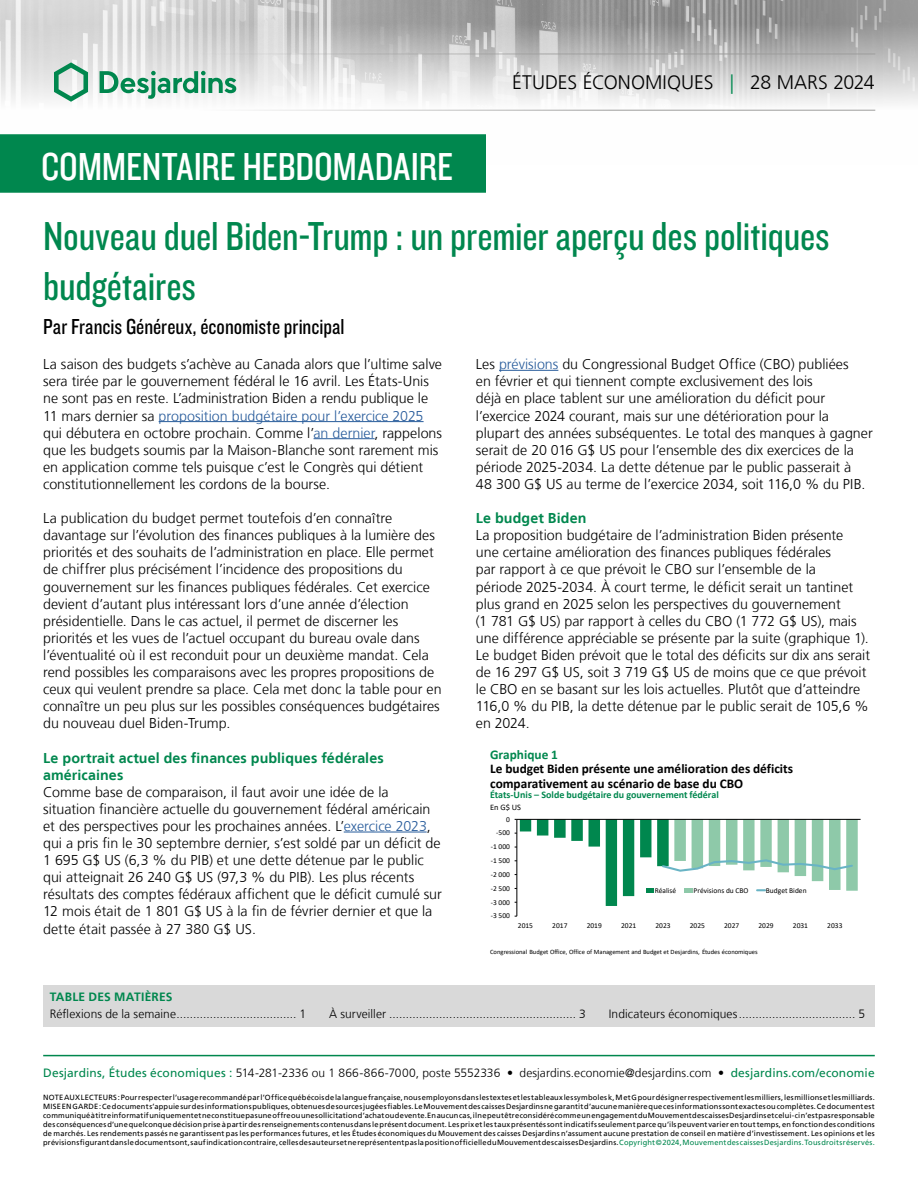
<style>
.page{position:relative;width:918px;height:1188px;background:#fff}
.page>*{position:absolute;margin:0;border:0;box-sizing:border-box;transform-origin:0 0}
.t1{font:42px/50.4px "Knockout 29 Junior Ltweight";letter-spacing:-.005em;color:#00874e}
.t2{font:40.5px "Knockout 29 Junior Ltweight";color:#fff}
.t3{font:22.5px "Knockout 29 Junior Ltweight";color:#000}
.t4{font:300 19.5px "Frutiger LT";color:#000}
.t5{font:300 14.25px/17.1px "Frutiger LT";color:#000}
.t6{font:700 14.25px/17.1px "Frutiger LT";letter-spacing:.01em;color:#00874e}
.t7{font:700 13.35px/14.4px "Calibri";color:#000}
.t8{font:700 13.35px "Calibri";color:#00874e}
.t9{font:300 12px "Frutiger LT";letter-spacing:.005em;color:#000}
.t10{font:700 12px "Frutiger LT";letter-spacing:.02em;color:#00874e}
.t11{font:700 10.05px "Calibri";color:#00874e}
.t12{font:8.4px "Calibri";color:#000}
.t13{font:7.5px/9px "Frutiger LT";letter-spacing:.025em;color:#000;text-align:justify}
.t14{font:7.5px "Calibri";letter-spacing:-.005em;color:#000}
.t15{font:6.6px "Calibri";color:#000}
.s1{color:#00874e}
.s2{color:#275b9b}
.s3{font-weight:400;color:#00874e}
</style>
<div class="page">
<img style="left:0;top:0;width:918px;height:111px">
<hr style="left:43px;top:54px;width:832px;height:1px;background:#9d9d9c">
<hr style="left:43px;top:110px;width:832px;height:1px;background:#9d9d9c">
<svg style="left:54px;top:62px;width:34px;height:40px"></svg>
<svg style="left:100px;top:71px;width:136px;height:28px"></svg>
<div style="left:0;top:135px;width:485px;height:57px;background:#00874e"></div>
<div style="left:0;top:134px;width:486px;height:59px;border:2px solid #00874e"></div>
<hr style="left:43px;top:1055px;width:832px;height:1px;background:#00874e">
<div style="left:43px;top:986px;width:832px;height:41px;background:#d9d9d9"></div>
<hr style="left:159px;top:421px;width:265px;height:1px;background:#275b9b">
<hr style="left:314px;top:438px;width:61px;height:1px;background:#275b9b">
<hr style="left:344px;top:832px;width:83px;height:1px;background:#275b9b">
<hr style="left:499px;top:370px;width:59px;height:1px;background:#275b9b">
<hr style="left:517px;top:819px;width:1px;height:97px;background:#000">
<hr style="left:517px;top:819px;width:344px;height:1px;background:#000">
<svg style="left:515px;top:819px;width:343px;height:87px"></svg>
<h2 class="t2" style="left:41px;top:140px;width:413px">COMMENTAIRE HEBDOMADAIRE</h2>
<h3 class="t4" style="left:512px;top:72px;width:364px">ÉTUDES ÉCONOMIQUES <span class="s1">|</span> 28 MARS 2024</h3>
<h1 class="t1" style="left:43px;top:209px;width:788px">Nouveau duel Biden-Trump : un premier aperçu des politiques budgétaires</h1>
<h3 class="t3" style="left:43px;top:312px;width:303px">Par Francis Généreux, économiste principal</h3>
<p class="t5" style="left:43px;top:356px;width:400px">La saison des budgets s’achève au Canada alors que l’ultime salve sera tirée par le gouvernement fédéral le 16 avril. Les États-Unis ne sont pas en reste. L’administration Biden a rendu publique le 11 mars dernier sa <span class="s2">proposition budgétaire pour l’exercice 2025 </span>qui débutera en octobre prochain. Comme l’<span class="s2">an dernier</span>, rappelons que les budgets soumis par la Maison-Blanche sont rarement mis en application comme tels puisque c’est le Congrès qui détient constitutionnellement les cordons de la bourse.</p>
<p class="t5" style="left:43px;top:510px;width:400px">La publication du budget permet toutefois d’en connaître davantage sur l’évolution des finances publiques à la lumière des priorités et des souhaits de l’administration en place. Elle permet de chiffrer plus précisément l’incidence des propositions du gouvernement sur les finances publiques fédérales. Cet exercice devient d’autant plus intéressant lors d’une année d’élection présidentielle. Dans le cas actuel, il permet de discerner les priorités et les vues de l’actuel occupant du bureau ovale dans l’éventualité où il est reconduit pour un deuxième mandat. Cela rend possibles les comparaisons avec les propres propositions de ceux qui veulent prendre sa place. Cela met donc la table pour en connaître un peu plus sur les possibles conséquences budgétaires du nouveau duel Biden-Trump.</p>
<p class="t6" style="left:43px;top:749px;width:342px">Le portrait actuel des finances publiques fédérales américaines</p>
<p class="t5" style="left:43px;top:783px;width:400px">Comme base de comparaison, il faut avoir une idée de la situation financière actuelle du gouvernement fédéral américain et des perspectives pour les prochaines années. L’<span class="s2">exercice 2023</span>, qui a pris fin le 30 septembre dernier, s’est soldé par un déficit de 1 695 G$ US (6,3 % du PIB) et une dette détenue par le public qui atteignait 26 240 G$ US (97,3 % du PIB). Les plus récents résultats des comptes fédéraux affichent que le déficit cumulé sur 12 mois était de 1 801 G$ US à la fin de février dernier et que la dette était passée à 27 380 G$ US.</p>
<p class="t5" style="left:476px;top:356px;width:398px">Les <span class="s2">prévisions</span> du Congressional Budget Office (CBO) publiées<br>en février et qui tiennent compte exclusivement des lois<br>déjà en place tablent sur une amélioration du déficit pour l’exercice 2024 courant, mais sur une détérioration pour la plupart des années subséquentes. Le total des manques à gagner serait de 20 016 G$ US pour l’ensemble des dix exercices de la période 2025-2034. La dette détenue par le public passerait à<br>48 300 G$ US au terme de l’exercice 2034, soit 116,0 % du PIB.</p>
<p class="t6" style="left:476px;top:510px;width:112px">Le budget Biden</p>
<p class="t5" style="left:476px;top:527px;width:396px">La proposition budgétaire de l’administration Biden présente<br>une certaine amélioration des finances publiques fédérales<br>par rapport à ce que prévoit le CBO sur l’ensemble de la<br>période 2025-2034. À court terme, le déficit serait un tantinet plus grand en 2025 selon les perspectives du gouvernement<br>(1 781 G$ US) par rapport à celles du CBO (1 772 G$ US), mais une différence appréciable se présente par la suite (graphique 1).<br>Le budget Biden prévoit que le total des déficits sur dix ans serait de 16 297 G$ US, soit 3 719 G$ US de moins que ce que prévoit le CBO en se basant sur les lois actuelles. Plutôt que d’atteindre 116,0 % du PIB, la dette détenue par le public serait de 105,6 % en 2024.</p>
<p class="t8" style="left:490px;top:745px;width:69px">Graphique 1</p>
<p class="t7" style="left:490px;top:762px;width:304px">Le budget Biden présente une amélioration des déficits comparativement au scénario de base du CBO</p>
<p class="t11" style="left:490px;top:787px;width:230px">États-Unis – Solde budgétaire du gouvernement fédéral</p>
<p class="t12" style="left:490px;top:801px;width:32px">En G$ US</p>
<p class="t14" style="left:506px;top:814px;width:5px">0</p>
<p class="t14" style="left:496px;top:828px;width:15px">-500</p>
<p class="t14" style="left:491px;top:842px;width:21px">-1 000</p>
<p class="t14" style="left:491px;top:855px;width:21px">-1 500</p>
<p class="t14" style="left:491px;top:869px;width:21px">-2 000</p>
<p class="t14" style="left:491px;top:883px;width:21px">-2 500</p>
<p class="t14" style="left:491px;top:897px;width:21px">-3 000</p>
<p class="t14" style="left:491px;top:911px;width:21px">-3 500</p>
<p class="t14" style="left:655px;top:885px;width:23px">Réalisé</p>
<p class="t14" style="left:694px;top:885px;width:56px">Prévisions du CBO</p>
<p class="t14" style="left:766px;top:885px;width:42px">Budget Biden</p>
<p class="t14" style="left:518px;top:920px;width:17px">2015</p>
<p class="t14" style="left:552px;top:920px;width:17px">2017</p>
<p class="t14" style="left:587px;top:920px;width:17px">2019</p>
<p class="t14" style="left:621px;top:920px;width:17px">2021</p>
<p class="t14" style="left:655px;top:920px;width:17px">2023</p>
<p class="t14" style="left:690px;top:920px;width:17px">2025</p>
<p class="t14" style="left:724px;top:920px;width:17px">2027</p>
<p class="t14" style="left:759px;top:920px;width:17px">2029</p>
<p class="t14" style="left:793px;top:920px;width:17px">2031</p>
<p class="t14" style="left:827px;top:920px;width:17px">2033</p>
<p class="t15" style="left:490px;top:948px;width:269px">Congressional Budget Office, Office of Management and Budget et Desjardins, Études économiques</p>
<p class="t10" style="left:50px;top:990px;width:124px">TABLE DES MATIÈRES</p>
<p class="t9" style="left:50px;top:1007px;width:258px">Réflexions de la semaine.................................... 1</p>
<p class="t9" style="left:329px;top:1007px;width:258px">À surveiller ........................................................ 3</p>
<p class="t9" style="left:609px;top:1007px;width:258px">Indicateurs économiques................................... 5</p>
<p class="t9" style="left:43px;top:1066px;width:833px"><span class="s3">Desjardins, Études économiques :</span> 514‑281‑2336 ou 1 866‑866‑7000, poste 5552336 • desjardins.economie@desjardins.com • <span class="s3">desjardins.com/economie</span></p>
<p class="t13" style="left:43px;top:1093px;width:833px">NOTE AUX LECTEURS: Pour respecter l’usage recommandé par l’Office québécois de la langue française, nous employons dans les textes et les tableaux les symboles k, M et G pour désigner respectivement les milliers, les millions et les milliards.<br>MISE EN GARDE: Ce document s’appuie sur des informations publiques, obtenues de sources jugées fiables. Le Mouvement des caisses Desjardins ne garantit d’aucune manière que ces informations sont exactes ou complètes. Ce document est communiqué à titre informatif uniquement et ne constitue pas une offre ou une sollicitation d’achat ou de vente. En aucun cas, il ne peut être considéré comme un engagement du Mouvement des caisses Desjardins et celui-ci n’est pas responsable des conséquences d’une quelconque décision prise à partir des renseignements contenus dans le présent document. Les prix et les taux présentés sont indicatifs seulement parce qu’ils peuvent varier en tout temps, en fonction des conditions de marchés. Les rendements passés ne garantissent pas les performances futures, et les Études économiques du Mouvement des caisses Desjardins n’assument aucune prestation de conseil en matière d’investissement. Les opinions et les prévisions figurant dans le document sont, sauf indication contraire, celles des auteurs et ne représentent pas la position officielle du Mouvement des caisses Desjardins. <span class="s1">Copyright©2024, Mouvement des caisses Desjardins. Tous droits réservés.</span></p>
</div>
